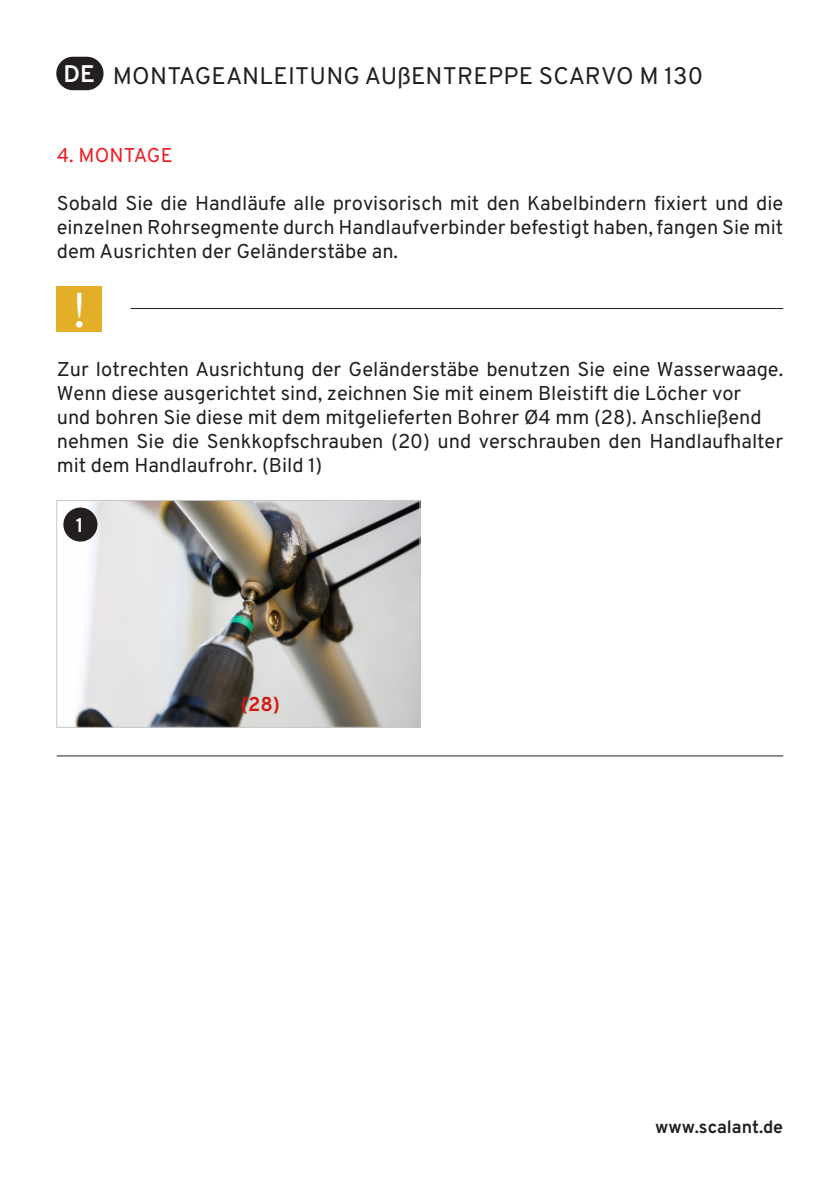
<style>
.page{position:relative;width:840px;height:1191px;background:#fff}
.page>*{position:absolute;margin:0;border:0;box-sizing:border-box;transform-origin:0 0}
.t1{font:48px "Overpass";color:#fff}
.t2{font:24px "Overpass";letter-spacing:.01em;color:#231f20}
.t3{font:700 24px "Overpass";color:#fff}
.t4{font:20px/24px "Overpass";color:#231f20}
.t5{font:20px "Overpass";letter-spacing:.01em;color:#ee1d23}
.t6{font:700 20px "Overpass";color:#d21914}
.t7{font:700 20px "Overpass";color:#fff}
.t8{font:700 18px "Overpass";color:#231f20}
</style>
<div class="page">
<div style="left:56px;top:57px;width:47px;height:33px;background:#231f20;border-radius:17px"></div>
<img style="left:63px;top:502px;width:355px;height:224px">
<div style="left:56px;top:500px;width:364px;height:228px;border:1px solid #c7c8ca"></div>
<div style="left:63px;top:507px;width:34px;height:34px;background:#231f20;border-radius:50%"></div>
<div style="left:57px;top:286px;width:45px;height:45px;background:#e3ae28"></div>
<hr style="left:57px;top:755px;width:725px;height:1px;background:#231f20">
<hr style="left:130px;top:308px;width:652px;height:1px;background:#231f20">
<p class="t3" style="left:63px;top:59px;width:33px">DE</p>
<p class="t2" style="left:113px;top:61px;width:591px">MONTAGEANLEITUNG AUßENTREPPE SCARVO M 130</p>
<p class="t5" style="left:57px;top:143px;width:117px">4. MONTAGE</p>
<p class="t4" style="left:57px;top:191px;width:727px;text-align:justify">Sobald Sie die Handläufe alle provisorisch mit den Kabelbindern fixiert und die einzelnen Rohrsegmente durch Handlaufverbinder befestigt haben, fangen Sie mit dem Ausrichten der Geländerstäbe an.</p>
<p class="t1" style="left:73px;top:281px;width:15px">!</p>
<p class="t4" style="left:57px;top:357px;width:727px">Zur lotrechten Ausrichtung der Geländerstäbe benutzen Sie eine Wasserwaage.<br>Wenn diese ausgerichtet sind, zeichnen Sie mit einem Bleistift die Löcher vor</p>
<p class="t4" style="left:57px;top:405px;width:706px">und bohren Sie diese mit dem mitgelieferten Bohrer Ø4 mm (28). Anschließend</p>
<p class="t4" style="left:57px;top:429px;width:727px">nehmen Sie die Senkkopfschrauben (20) und verschrauben den Handlaufhalter mit dem Handlaufrohr. (Bild 1)</p>
<p class="t7" style="left:76px;top:512px;width:10px">1</p>
<p class="t6" style="left:241px;top:691px;width:41px">(28)</p>
<p class="t8" style="left:654px;top:1115px;width:129px">www.scalant.de</p>
</div>
